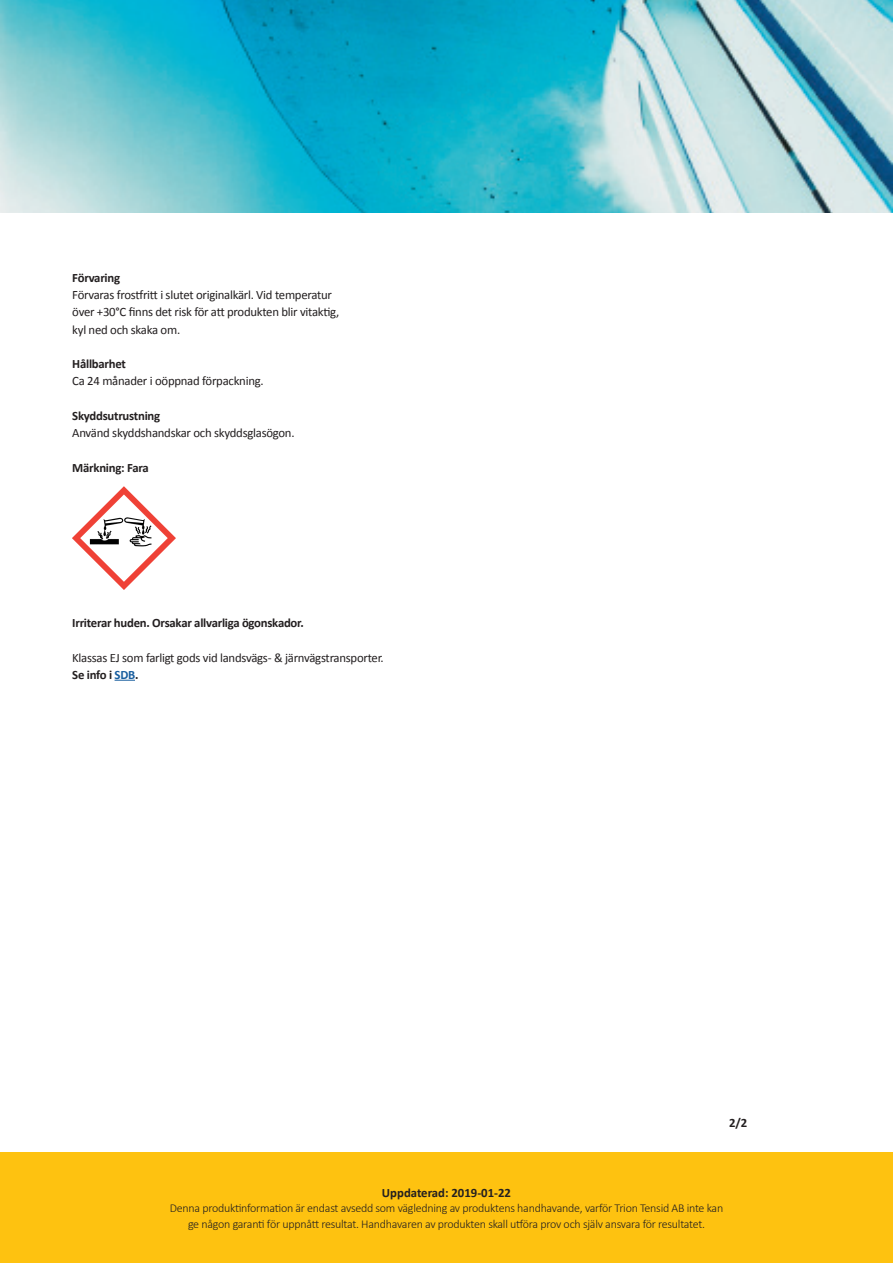
<style>
.page{position:relative;width:893px;height:1263px;background:#fff}
.page>*{position:absolute;margin:0;border:0;box-sizing:border-box;transform-origin:0 0}
.Brödtext{font:12.75px "Calibri";letter-spacing:-.02em;color:#231f20}
.Rubrik_3{font:700 12.75px "Calibri";letter-spacing:-.02em;color:#231f20}
.Rubrik_3-2{font:700 12.75px "Calibri";color:#231f20}
.Brödtext-2{font:700 12.75px "Calibri";letter-spacing:-.02em;color:#231f20}
.t1{font:300 12px/15.8px "Calibri";letter-spacing:-.02em;color:#231f20;text-align:center}
.s1{color:#175d9e}
</style>
<div class="page">
<div style="left:0;top:1152px;width:893px;height:111px;background:#fec210"></div>
<img style="left:0;top:0;width:893px;height:213px">
<img style="left:72px;top:486px;width:103px;height:103px">
<svg style="left:115px;top:680px;width:20px;height:1px"></svg>
<p class="Rubrik_3" style="left:72px;top:270px;width:49px">Förvaring</p>
<p class="Brödtext" style="left:72px;top:287px;width:261px">Förvaras frostfritt i slutet originalkärl. Vid temperatur</p>
<p class="Brödtext" style="left:72px;top:304px;width:269px">över +30°C finns det risk för att produkten blir vitaktig,</p>
<p class="Brödtext" style="left:72px;top:321px;width:109px">kyl ned och skaka om.</p>
<p class="Rubrik_3" style="left:72px;top:356px;width:55px">Hållbarhet</p>
<p class="Brödtext" style="left:72px;top:373px;width:193px">Ca 24 månader i oöppnad förpackning.</p>
<p class="Rubrik_3" style="left:72px;top:408px;width:89px">Skyddsutrustning</p>
<p class="Brödtext" style="left:72px;top:425px;width:224px">Använd skyddshandskar och skyddsglasögon.</p>
<p class="Rubrik_3" style="left:72px;top:459px;width:78px">Märkning: Fara</p>
<p class="Rubrik_3" style="left:72px;top:615px;width:233px">Irriterar huden. Orsakar allvarliga ögonskador.</p>
<p class="Brödtext" style="left:72px;top:649px;width:313px">Klassas EJ som farligt gods vid landsvägs- &amp; järnvägstransporter.</p>
<p class="Brödtext-2" style="left:72px;top:666px;width:68px">Se info i <span class="s1">SDB</span>.</p>
<p class="Rubrik_3" style="left:729px;top:1115px;width:19px">2/2</p>
<p class="Rubrik_3-2" style="left:382px;top:1184px;width:131px">Uppdaterad: 2019-01-22</p>
<p class="t1" style="left:170px;top:1200px;width:555px">Denna produktinformation är endast avsedd som vägledning av produktens handhavande, varför Trion Tensid AB inte kan ge någon garanti för uppnått resultat. Handhavaren av produkten skall utföra prov och själv ansvara för resultatet.</p>
</div>
